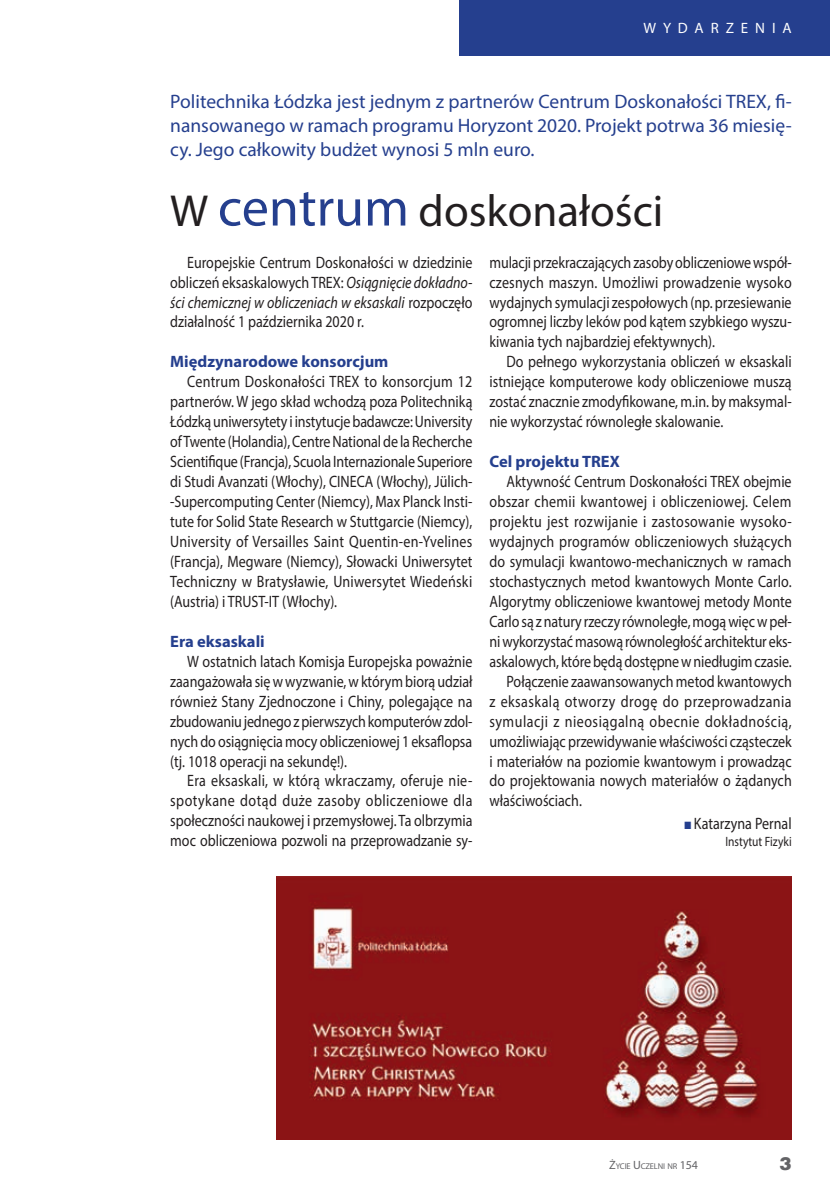
<style>
.page{position:relative;width:830px;height:1191px;background:#fff}
.page>*{position:absolute;margin:0;border:0;box-sizing:border-box;transform-origin:0 0}
.t1{font:45px "Myriad Pro";color:#231f20}
.t2{font:19.5px/24px "Myriad Pro";color:#253f8e;text-align:justify}
.t3{font:900 18px "Switzerland";color:#636366}
.t4{font:16.5px/20px "Myriad Pro";color:#231f20;text-align:justify;scale:.85 1}
.t5{font:16.5px "Myriad Pro";letter-spacing:.03em;color:#231f20;scale:.85 1}
.t6{font:700 16.5px "Myriad Pro";color:#253f8e}
.t7{font:16.5px "Myriad Pro";letter-spacing:.035em;color:#231f20;scale:.85 1}
.t8{font:16.5px "Myriad Pro";letter-spacing:.02em;color:#231f20;scale:.85 1}
.t9{font:15px "Myriad Pro";letter-spacing:.46em;color:#fff}
.t10{font:13.5px "Myriad Pro";color:#231f20;scale:.85 1}
.t11{font:8.4px "Myriad Pro";letter-spacing:-.015em;color:#636366}
.s1{font-size:54px;color:#253f8e}
.s2{font-style:italic}
.s3{font-family:"Dixieland Normal";font-size:10.5px;color:#253f8e}
.s4{font-size:12px}
</style>
<div class="page">
<div style="left:459px;top:0;width:370px;height:55px;background:#253f8e"></div>
<img style="left:276px;top:876px;width:515px;height:264px">
<p class="t9" style="left:643px;top:18px;width:150px">WYDARZENIA</p>
<p class="t2" style="left:170px;top:89px;width:622px">Politechnika Łódzka jest jednym z partnerów Centrum Doskonałości TREX, fi&shy;nansowanego w ramach programu Horyzont 2020. Projekt potrwa 36 miesię&shy;cy. Jego całkowity budżet wynosi 5 mln euro.</p>
<h1 class="t1" style="left:170px;top:183px;width:494px">W <span class="s1">centrum</span> doskonałości</h1>
<p class="t4" style="left:170px;top:252px;width:357px;text-indent:17px">Europejskie Centrum Doskonałości w dziedzinie obliczeń eksaskalowych TREX: <span class="s2">Osiągnięcie dokładno&shy;ści chemicznej w obliczeniach w eksaskali</span> rozpoczęło działalność 1 października 2020 r.</p>
<p class="t6" style="left:170px;top:351px;width:220px">Międzynarodowe konsorcjum</p>
<p class="t4" style="left:170px;top:371px;width:357px;text-indent:17px">Centrum Doskonałości TREX to konsorcjum 12 partnerów. W jego skład wchodzą poza Politechniką Łódzką uniwersytety i instytucje badawcze: University of Twente (Holandia), Centre National de la Recherche Scientifique (Francja), Scuola Internazionale Superiore di Studi Avanzati (Włochy), CINECA (Włochy), Jülich--Supercomputing Center (Niemcy), Max Planck Insti&shy;tute for Solid State Research w Stuttgarcie (Niemcy), University of Versailles Saint Quentin-en-Yvelines (Francja), Megware (Niemcy), Słowacki Uniwersytet Techniczny w Bratysławie, Uniwersytet Wiedeński (Austria) i TRUST-IT (Włochy).</p>
<p class="t6" style="left:170px;top:630px;width:96px">Era eksaskali</p>
<p class="t4" style="left:170px;top:651px;width:357px;text-indent:17px">W ostatnich latach Komisja Europejska poważnie zaangażowała się w wyzwanie, w którym biorą udział również Stany Zjednoczone i Chiny, polegające na zbudowaniu jednego z pierwszych komputerów zdol&shy;nych do osiągnięcia mocy obliczeniowej 1 eksaflopsa (tj. 1018 operacji na sekundę!).</p>
<p class="t4" style="left:170px;top:770px;width:357px;text-indent:17px">Era eksaskali, w którą wkraczamy, oferuje nie&shy;spotykane dotąd duże zasoby obliczeniowe dla społeczności naukowej i przemysłowej. Ta olbrzymia moc obliczeniowa pozwoli na przeprowadzanie sy-</p>
<p class="t4" style="left:489px;top:252px;width:357px">mulacji przekraczających zasoby obliczeniowe współ&shy;czesnych maszyn. Umożliwi prowadzenie wysoko wydajnych symulacji zespołowych (np. przesiewanie ogromnej liczby leków pod kątem szybkiego wyszu&shy;kiwania tych najbardziej efektywnych).</p>
<p class="t4" style="left:489px;top:351px;width:357px;text-indent:17px">Do pełnego wykorzystania obliczeń w eksaskali istniejące komputerowe kody obliczeniowe muszą zostać znacznie zmodyfikowane, m.in. by maksymal&shy;nie wykorzystać równoległe skalowanie.</p>
<p class="t6" style="left:489px;top:451px;width:132px">Cel projektu TREX</p>
<p class="t4" style="left:506px;top:471px;width:337px">Aktywność Centrum Doskonałości TREX obejmie</p>
<p class="t8" style="left:489px;top:491px;width:356px">obszar chemii kwantowej i obliczeniowej. Celem</p>
<p class="t5" style="left:489px;top:511px;width:357px">projektu jest rozwijanie i zastosowanie wysoko-</p>
<p class="t4" style="left:489px;top:531px;width:357px">wydajnych programów obliczeniowych służących</p>
<p class="t4" style="left:489px;top:551px;width:357px">do symulacji kwantowo-mechanicznych w ramach</p>
<p class="t4" style="left:489px;top:571px;width:357px">stochastycznych metod kwantowych Monte Carlo.</p>
<p class="t4" style="left:489px;top:591px;width:357px">Algorytmy obliczeniowe kwantowej metody Monte</p>
<p class="t4" style="left:489px;top:611px;width:357px">Carlo są z natury rzeczy równoległe, mogą więc w peł-</p>
<p class="t4" style="left:489px;top:631px;width:357px">ni wykorzystać masową równoległość architektur eks-</p>
<p class="t4" style="left:489px;top:651px;width:357px">askalowych, które będą dostępne w niedługim czasie.</p>
<p class="t4" style="left:506px;top:671px;width:337px">Połączenie zaawansowanych metod kwantowych</p>
<p class="t5" style="left:489px;top:691px;width:357px">z eksaskalą otworzy drogę do przeprowadzania</p>
<p class="t7" style="left:489px;top:711px;width:357px">symulacji z nieosiągalną obecnie dokładnością,</p>
<p class="t4" style="left:489px;top:731px;width:357px">umożliwiając przewidywanie właściwości cząsteczek</p>
<p class="t4" style="left:489px;top:750px;width:357px">i materiałów na poziomie kwantowym i prowadząc</p>
<p class="t4" style="left:489px;top:770px;width:357px">do projektowania nowych materiałów o żądanych</p>
<p class="t4" style="left:489px;top:790px;width:110px">właściwościach.</p>
<p class="t4" style="left:684px;top:812px;width:127px"><span class="s3">n</span> Katarzyna Pernal</p>
<p class="t10" style="left:725px;top:832px;width:79px">Instytut Fizyki</p>
<p class="t11" style="left:609px;top:1161px;width:90px"><span class="s4">Ż</span>YCIE <span class="s4">U</span>CZELNI NR <span class="s4">154</span></p>
<p class="t3" style="left:779px;top:1152px;width:14px">3</p>
</div>
